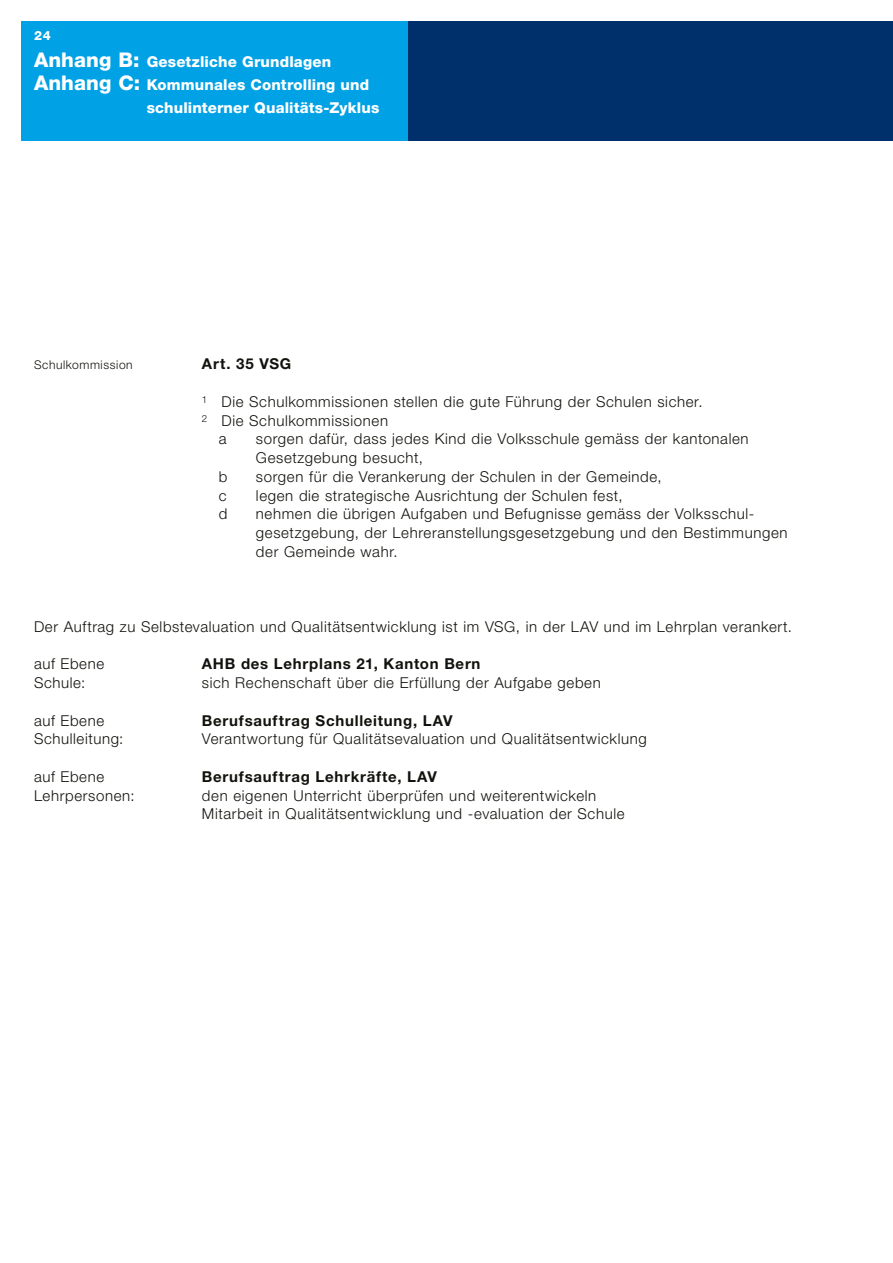
<style>
.page{position:relative;width:893px;height:1263px;background:#fff}
.page>*{position:absolute;margin:0;border:0;box-sizing:border-box;transform-origin:0 0}
.t1{font:300 15px/18.8px "Helvetica Neue";letter-spacing:.04em;color:#12120d}
.t2{font:700 15px "Helvetica Neue";letter-spacing:.05em;color:#12120d}
.t3{font:800 15px "Helvetica Neue";letter-spacing:.01em;color:#fff}
.t4{font:800 12.75px "Helvetica Neue";color:#fff}
.t5{font:300 12px "Helvetica Neue";letter-spacing:.05em;color:#12120d}
.s1{font-size:20.25px}
</style>
<div class="page">
<div style="left:408px;top:21px;width:485px;height:119px;background:#00306c"></div>
<div style="left:21px;top:21px;width:387px;height:119px;background:#00a1e5"></div>
<p class="t4" style="left:34px;top:28px;width:18px">24</p>
<p class="t3" style="left:34px;top:52px;width:299px"><span class="s1">Anhang B:</span> Gesetzliche Grundlagen</p>
<p class="t3" style="left:34px;top:76px;width:337px"><span class="s1">Anhang C:</span> Kommunales Controlling und</p>
<p class="t3" style="left:147px;top:99px;width:234px">schulinterner Qualitäts-Zyklus</p>
<p class="t5" style="left:34px;top:358px;width:100px">Schulkommission</p>
<p class="t2" style="left:202px;top:355px;width:91px">Art. 35 VSG</p>
<p class="t1" style="left:202px;top:392px;width:502px"><sup>1</sup> Die Schulkommissionen stellen die gute Führung der Schulen sicher.</p>
<p class="t1" style="left:202px;top:411px;width:188px"><sup>2</sup> Die Schulkommissionen</p>
<p class="t1" style="left:219px;top:429px;width:9px">a</p>
<p class="t1" style="left:256px;top:429px;width:494px">sorgen dafür, dass jedes Kind die Volksschule gemäss der kantonalen<br>Gesetzgebung besucht,</p>
<p class="t1" style="left:219px;top:467px;width:10px">b</p>
<p class="t1" style="left:256px;top:467px;width:407px">sorgen für die Verankerung der Schulen in der Gemeinde,</p>
<p class="t1" style="left:219px;top:486px;width:9px">c</p>
<p class="t1" style="left:256px;top:486px;width:368px">legen die strategische Ausrichtung der Schulen fest,</p>
<p class="t1" style="left:219px;top:504px;width:10px">d</p>
<p class="t1" style="left:256px;top:504px;width:533px">nehmen die übrigen Aufgaben und Befugnisse gemäss der Volksschul&shy;gesetzgebung, der Lehreranstellungsgesetzgebung und den Bestimmungen der Gemeinde wahr.</p>
<p class="t1" style="left:34px;top:617px;width:760px">Der Auftrag zu Selbstevaluation und Qualitätsentwicklung ist im VSG, in der LAV und im Lehrplan verankert.</p>
<p class="t1" style="left:34px;top:654px;width:72px">auf Ebene<br>Schule:</p>
<p class="t2" style="left:202px;top:655px;width:280px">AHB des Lehrplans 21, Kanton Bern</p>
<p class="t1" style="left:202px;top:673px;width:400px">sich Rechenschaft über die Erfüllung der Aufgabe geben</p>
<p class="t1" style="left:34px;top:711px;width:91px">auf Ebene<br>Schulleitung:</p>
<p class="t2" style="left:202px;top:711px;width:252px">Berufsauftrag Schulleitung, LAV</p>
<p class="t1" style="left:202px;top:729px;width:446px">Verantwortung für Qualitätsevaluation und Qualitätsentwicklung</p>
<p class="t1" style="left:34px;top:767px;width:102px">auf Ebene<br>Lehrpersonen:</p>
<p class="t2" style="left:202px;top:767px;width:237px">Berufsauftrag Lehrkräfte, LAV</p>
<p class="t1" style="left:202px;top:786px;width:424px">den eigenen Unterricht überprüfen und weiterentwickeln<br>Mitarbeit in Qualitätsentwicklung und -evaluation der Schule</p>
</div>
